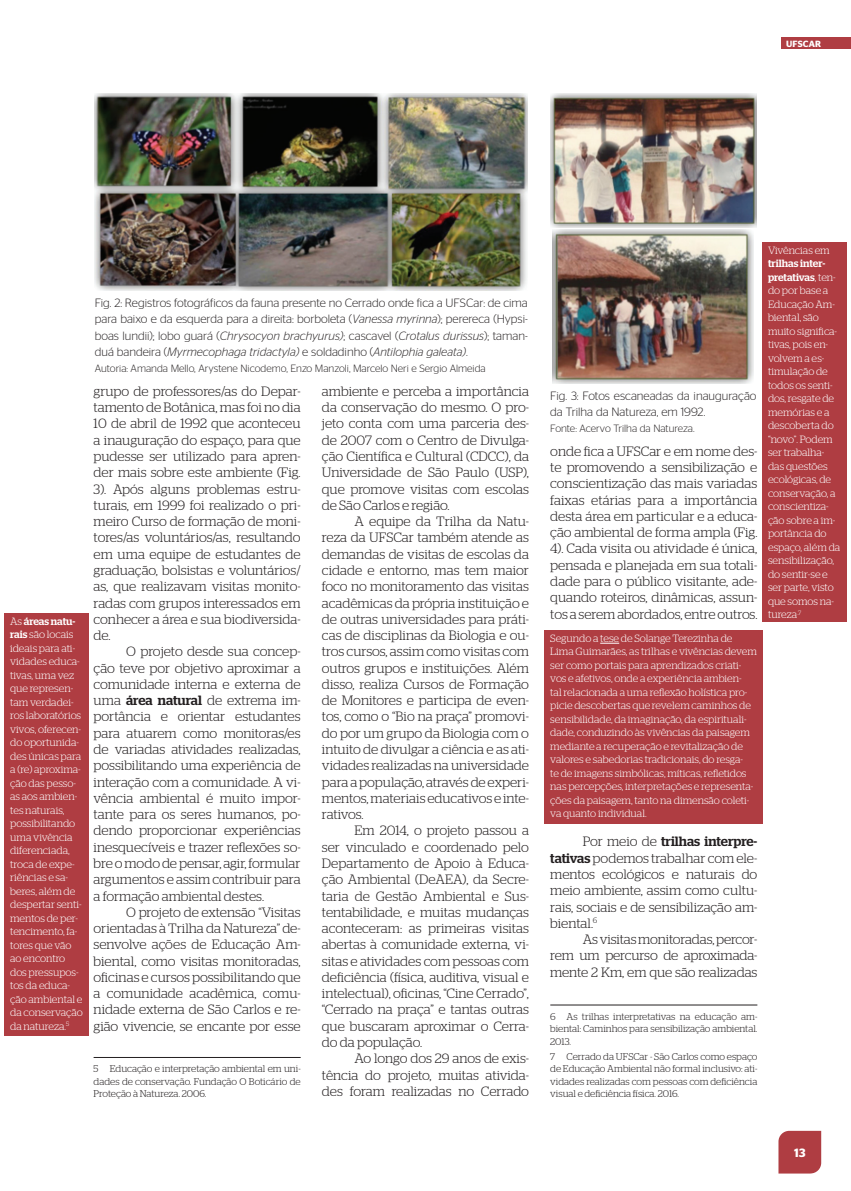
<style>
.page{position:relative;width:851px;height:1191px;background:#fff}
.page>*{position:absolute;margin:0;border:0;box-sizing:border-box;transform-origin:0 0}
.paragrafo{font:300 13.5px/16.2px "Stag";letter-spacing:-.005em;color:#231f20;text-align:justify}
.figura_legenda{font:300 12px/16.2px "Stag Sans";color:#231f20}
.t1{font:600 12px "Stag Sans";color:#fff}
.texto_quadro_box{font:300 10.5px/13.5px "Stag";color:#fff}
.figura_fonte{font:300 10.5px "Stag Sans";color:#231f20}
.rodape{font:300 9.75px/12.5px "Stag";color:#231f20;text-align:justify}
.t2{font:600 9px "Stag Sans";letter-spacing:.02em;color:#fff}
.s1{font-weight:500}
.s2{font-style:italic}
</style>
<div class="page">
<svg style="left:778px;top:1130px;width:43px;height:43px;background:#b3474c"></svg>
<div style="left:781px;top:37px;width:69px;height:12px;background:#af3d42"></div>
<div style="left:762px;top:242px;width:84px;height:380px;background:#af3d42"></div>
<div style="left:5px;top:613px;width:84px;height:422px;background:#af3d42"></div>
<img style="left:550px;top:94px;width:206px;height:133px">
<img style="left:553px;top:230px;width:200px;height:153px">
<hr style="left:94px;top:1057px;width:206px;height:1px;background:#231f20">
<hr style="left:550px;top:1004px;width:207px;height:1px;background:#231f20">
<div style="left:544px;top:630px;width:218px;height:193px;background:#af3d42"></div>
<svg style="left:600px;top:643px;width:19px;height:1px"></svg>
<img style="left:95px;top:94px;width:433px;height:197px">
<p class="t2" style="left:785px;top:38px;width:37px">UFSCAR</p>
<p class="texto_quadro_box" style="left:10px;top:614px;width:74px">As <span class="s1">áreas natu&shy;rais</span> são locais ideais para ati&shy;vidades educa&shy;tivas, uma vez que represen&shy;tam verdadei&shy;ros laboratórios vivos, oferecen&shy;do oportunida&shy;des únicas para a (re) aproxima&shy;ção das pesso&shy;as aos ambien&shy;tes naturais, possibilitando uma vivência diferenciada, troca de expe&shy;riências e sa&shy;beres, além de despertar senti&shy;mentos de per&shy;tencimento, fa&shy;tores que vão ao encontro dos pressupos&shy;tos da educa&shy;ção ambiental e da conservação da natureza.<sup>5</sup></p>
<p class="figura_legenda" style="left:95px;top:295px;width:434px;text-align:justify">Fig. 2: Registros fotográficos da fauna presente no Cerrado onde fica a UFSCar: de cima para baixo e da esquerda para a direita: borboleta (<span class="s2">Vanessa myrinna</span>); perereca (Hypsi&shy;boas lundii); lobo guará (<span class="s2">Chrysocyon brachyurus)</span>; cascavel (<span class="s2">Crotalus durissus</span>); taman&shy;duá bandeira (<span class="s2">Myrmecophaga tridactyla)</span> e soldadinho (<span class="s2">Antilophia galeata)</span>.</p>
<p class="figura_fonte" style="left:95px;top:363px;width:392px">Autoria: Amanda Mello, Arystene Nicodemo, Enzo Manzoli, Marcelo Neri e Sergio Almeida</p>
<p class="paragrafo" style="left:94px;top:383px;width:208px">grupo de professores/as do Depar&shy;tamento de Botânica, mas foi no dia 10 de abril de 1992 que aconteceu a inauguração do espaço, para que pudesse ser utilizado para apren&shy;der mais sobre este ambiente (Fig.<br>3). Após alguns problemas estru&shy;turais, em 1999 foi realizado o pri&shy;meiro Curso de formação de moni&shy;tores/as voluntários/as, resultando em uma equipe de estudantes de graduação, bolsistas e voluntários/ as, que realizavam visitas monito&shy;radas com grupos interessados em conhecer a área e sua biodiversida&shy;de.</p>
<p class="paragrafo" style="left:94px;top:643px;width:208px;text-indent:33px">O projeto desde sua concep&shy;ção teve por objetivo aproximar a comunidade interna e externa de uma <span class="s1">área natural</span> de extrema im&shy;portância e orientar estudantes para atuarem como monitoras/es de variadas atividades realizadas, possibilitando uma experiência de interação com a comunidade. A vi&shy;vência ambiental é muito impor&shy;tante para os seres humanos, po&shy;dendo proporcionar experiências inesquecíveis e trazer reflexões so&shy;bre o modo de pensar, agir, formular argumentos e assim contribuir para a formação ambiental destes.<sup>5</sup></p>
<p class="paragrafo" style="left:94px;top:903px;width:208px;text-indent:33px">O projeto de extensão “Visitas orientadas à Trilha da Natureza” de&shy;senvolve ações de Educação Am&shy;biental, como visitas monitoradas, oficinas e cursos possibilitando que a comunidade acadêmica, comu&shy;nidade externa de São Carlos e re&shy;gião vivencie, se encante por esse</p>
<p class="rodape" style="left:94px;top:1062px;width:208px">5 Educação e interpretação ambiental em uni&shy;dades de conservação. Fundação O Boticário de Proteção à Natureza. 2006.</p>
<p class="paragrafo" style="left:322px;top:383px;width:208px">ambiente e perceba a importância da conservação do mesmo. O pro&shy;jeto conta com uma parceria des&shy;de 2007 com o Centro de Divulga&shy;ção Científica e Cultural (CDCC), da Universidade de São Paulo (USP), que promove visitas com escolas de São Carlos e região.</p>
<p class="paragrafo" style="left:322px;top:513px;width:208px;text-indent:33px">A equipe da Trilha da Natu&shy;reza da UFSCar também atende as demandas de visitas de escolas da cidade e entorno, mas tem maior foco no monitoramento das visitas acadêmicas da própria instituição e de outras universidades para práti&shy;cas de disciplinas da Biologia e ou&shy;tros cursos, assim como visitas com outros grupos e instituições. Além disso, realiza Cursos de Formação de Monitores e participa de even&shy;tos, como o “Bio na praça” promovi&shy;do por um grupo da Biologia com o intuito de divulgar a ciência e as ati&shy;vidades realizadas na universidade para a população, através de experi&shy;mentos, materiais educativos e inte&shy;rativos.</p>
<p class="paragrafo" style="left:322px;top:822px;width:208px;text-indent:33px">Em 2014, o projeto passou a ser vinculado e coordenado pelo Departamento de Apoio à Educa&shy;ção Ambiental (DeAEA), da Secre&shy;taria de Gestão Ambiental e Sus&shy;tentabilidade, e muitas mudanças aconteceram: as primeiras visitas abertas à comunidade externa, vi&shy;sitas e atividades com pessoas com deficiência (física, auditiva, visual e intelectual), oficinas, “Cine Cerrado”, “Cerrado na praça” e tantas outras que buscaram aproximar o Cerra&shy;do da população.</p>
<p class="paragrafo" style="left:322px;top:1050px;width:208px;text-indent:33px">Ao longo dos 29 anos de exis&shy;tência do projeto, muitas ativida&shy;des foram realizadas no Cerrado</p>
<p class="figura_legenda" style="left:550px;top:387px;width:208px">Fig. 3: Fotos escaneadas da inauguração da Trilha da Natureza, em 1992.</p>
<p class="figura_fonte" style="left:550px;top:423px;width:146px">Fonte: Acervo Trilha da Natureza.</p>
<p class="paragrafo" style="left:550px;top:443px;width:208px">onde fica a UFSCar e em nome des&shy;te promovendo a sensibilização e conscientização das mais variadas faixas etárias para a importância desta área em particular e a educa&shy;ção ambiental de forma ampla (Fig.<br>4). Cada visita ou atividade é única, pensada e planejada em sua totali&shy;dade para o público visitante, ade&shy;quando roteiros, dinâmicas, assun&shy;tos a serem abordados, entre outros.</p>
<p class="texto_quadro_box" style="left:550px;top:631px;width:208px">Segundo a tese de Solange Terezinha de Lima Guimarães, as trilhas e vivências devem ser como portais para aprendizados criati&shy;vos e afetivos, onde a experiência ambien-<br>tal relacionada a uma reflexão holística pro&shy;picie descobertas que revelem caminhos de sensibilidade, da imaginação, da espirituali&shy;dade, conduzindo às vivências da paisagem mediante a recuperação e revitalização de valores e sabedorias tradicionais, do resga-<br>te de imagens simbólicas, míticas, refletidos nas percepções, interpretações e representa&shy;ções da paisagem, tanto na dimensão coleti&shy;va quanto individual.</p>
<p class="paragrafo" style="left:550px;top:833px;width:208px;text-indent:33px">Por meio de <span class="s1">trilhas interpre&shy;tativas</span> podemos trabalhar com ele&shy;mentos ecológicos e naturais do meio ambiente, assim como cultu&shy;rais, sociais e de sensibilização am&shy;biental.<sup>6</sup><sup>7</sup></p>
<p class="paragrafo" style="left:550px;top:931px;width:208px;text-indent:33px">As visitas monitoradas, percor&shy;rem um percurso de aproximada&shy;mente 2 Km, em que são realizadas</p>
<p class="rodape" style="left:550px;top:1010px;width:208px">6 As trilhas interpretativas na educação am&shy;biental: Caminhos para sensibilização ambiental.<br>2013.</p>
<p class="rodape" style="left:550px;top:1050px;width:208px">7 Cerrado da UFSCar - São Carlos como espaço de Educação Ambiental não formal inclusivo: ati&shy;vidades realizadas com pessoas com deficiência visual e deficiência física. 2016.</p>
<p class="texto_quadro_box" style="left:767px;top:243px;width:74px">Vivências em <span class="s1">trilhas inter&shy;pretativas</span>, ten&shy;do por base a<br>Educação Am&shy;biental, são muito significa&shy;tivas, pois en&shy;volvem a es&shy;timulação de todos os senti&shy;dos, resgate de memórias e a descoberta do “novo”. Podem ser trabalha&shy;das questões ecológicas, de conservação, a conscientiza&shy;ção sobre a im&shy;portância do espaço, além da sensibilização, do sentir-se e ser parte, visto que somos na&shy;tureza<sup>.7</sup></p>
<p class="t1" style="left:794px;top:1145px;width:13px">13</p>
</div>
